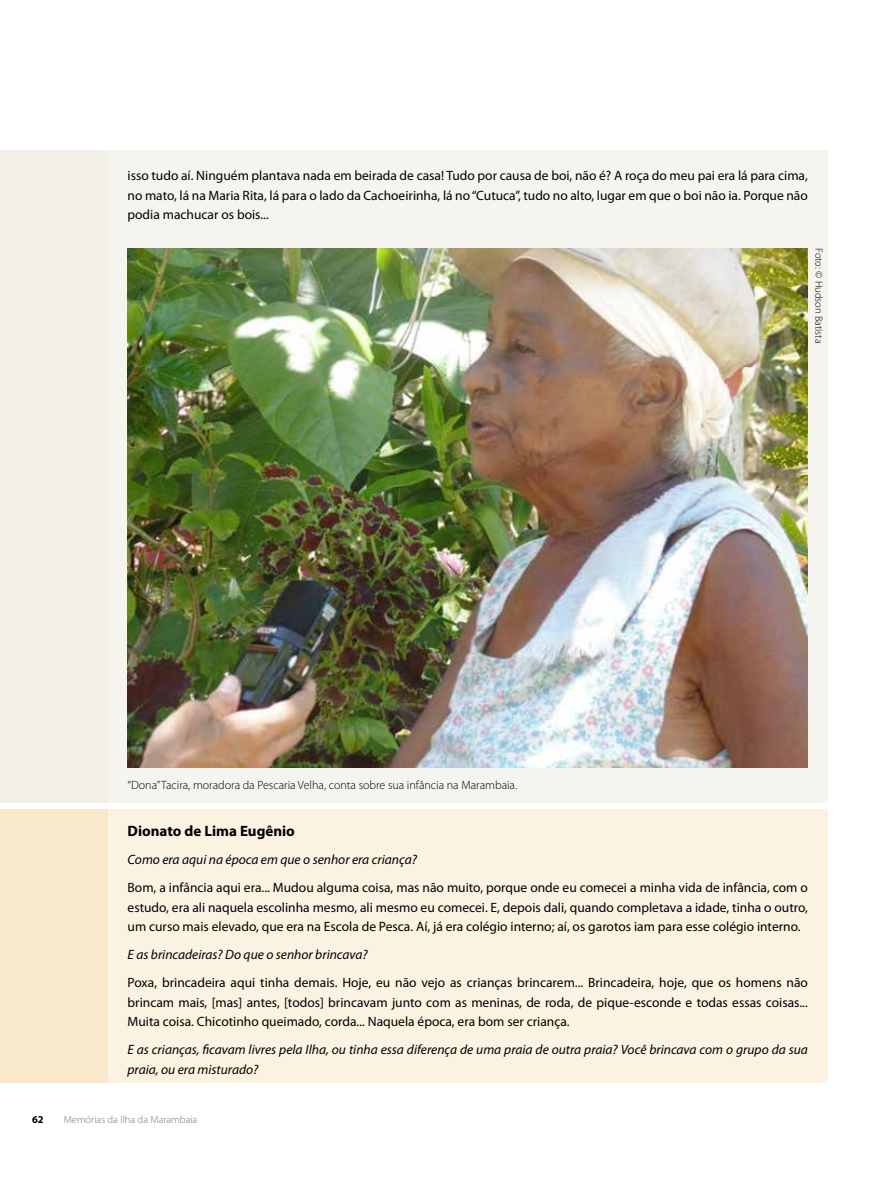
<style>
.page{position:relative;width:893px;height:1191px;background:#fff}
.page>*{position:absolute;margin:0;border:0;box-sizing:border-box;transform-origin:0 0}
.t1{font:700 15px "Myriad Pro";color:#000}
.t2{font:13.5px/19.5px "Myriad Pro";color:#000;text-align:justify}
.t3{font:italic 13.5px/19.5px "Myriad Pro";color:#000}
.t4{font:300 12px "Myriad Pro";color:#000}
.t5{font:300 10.5px "Myriad Pro";color:#77787b}
.t6{font:300 10.5px "Myriad Pro";color:#000}
.t7{font:700 10.5px "Myriad Pro";color:#000}
</style>
<div class="page">
<div style="left:107px;top:150px;width:721px;height:652px;background:#f6f4ef"></div>
<div style="left:107px;top:809px;width:721px;height:274px;background:#fcf2e1"></div>
<div style="left:0;top:150px;width:107px;height:652px;background:#f1efe6"></div>
<div style="left:0;top:809px;width:107px;height:274px;background:#fae8ca"></div>
<img style="left:128px;top:248px;width:680px;height:519px">
<p class="t2" style="left:128px;top:166px;width:682px">isso tudo aí. Ninguém plantava nada em beirada de casa! Tudo por causa de boi, não é? A roça do meu pai era lá para cima, no mato, lá na Maria Rita, lá para o lado da Cachoeirinha, lá no “Cutuca”, tudo no alto, lugar em que o boi não ia. Porque não podia machucar os bois...</p>
<p class="t6" style="left:825px;top:248px;width:97px;rotate:90deg">Foto: © Hudson Batista</p>
<p class="t4" style="left:128px;top:778px;width:391px">“Dona” Tacira, moradora da Pescaria Velha, conta sobre sua infância na Marambaia.</p>
<p class="t1" style="left:128px;top:821px;width:169px">Dionato de Lima Eugênio</p>
<p class="t3" style="left:128px;top:850px;width:291px">Como era aqui na época em que o senhor era criança?</p>
<p class="t2" style="left:128px;top:878px;width:682px">Bom, a infância aqui era... Mudou alguma coisa, mas não muito, porque onde eu comecei a minha vida de infância, com o estudo, era ali naquela escolinha mesmo, ali mesmo eu comecei. E, depois dali, quando completava a idade, tinha o outro, um curso mais elevado, que era na Escola de Pesca. Aí, já era colégio interno; aí, os garotos iam para esse colégio interno.</p>
<p class="t3" style="left:128px;top:945px;width:242px">E as brincadeiras? Do que o senhor brincava?</p>
<p class="t2" style="left:128px;top:973px;width:682px">Poxa, brincadeira aqui tinha demais. Hoje, eu não vejo as crianças brincarem... Brincadeira, hoje, que os homens não brincam mais, [mas] antes, [todos] brincavam junto com as meninas, de roda, de pique-esconde e todas essas coisas...<br>Muita coisa. Chicotinho queimado, corda... Naquela época, era bom ser criança.</p>
<p class="t3" style="left:128px;top:1039px;width:682px">E as crianças, ficavam livres pela Ilha, ou tinha essa diferença de uma praia de outra praia? Você brincava com o grupo da sua praia, ou era misturado?</p>
<p class="t7" style="left:32px;top:1112px;width:13px">62</p>
<p class="t5" style="left:64px;top:1113px;width:135px">Memórias da Ilha da Marambaia</p>
</div>
